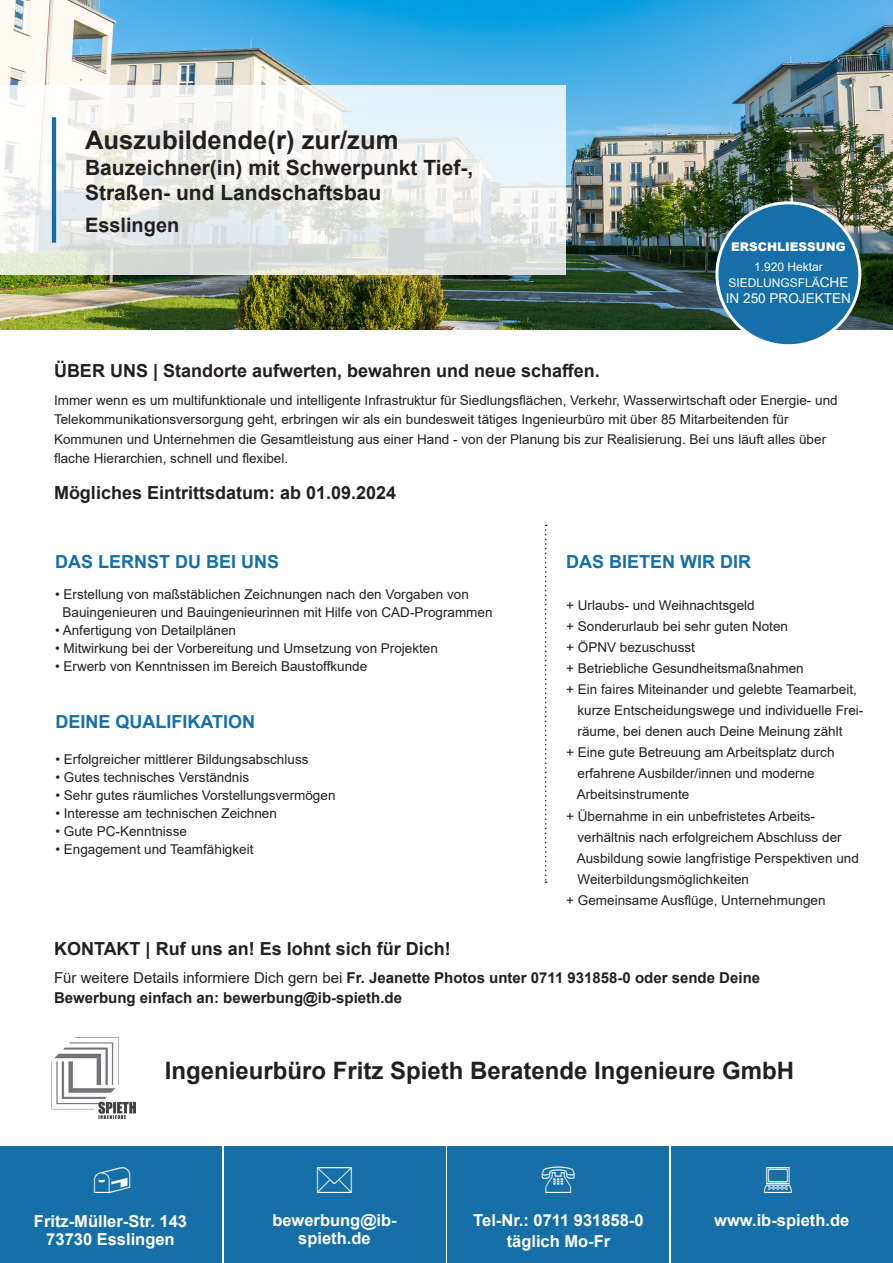
<style>
.page{position:relative;width:893px;height:1263px;background:#fff}
.page>*{position:absolute;margin:0;border:0;box-sizing:border-box;transform-origin:0 0}
.t1{font:700 25.65px "Arial";color:#231f20}
.t2{font:700 24px "Arial";color:#231f20}
.t3{font:700 21px "Arial";color:#231f20}
.t4{font:700 19.95px "Arial";color:#231f20}
.t5{font:700 18px "Arial";color:#231f20}
.t6{font:700 18px "Arial";color:#166fa6}
.t7{font:700 16.5px/18px "Arial";color:#fff;text-align:center}
.t8{font:700 15px/19.5px "Arial";color:#231f20}
.t9{font:13.65px "Arial";color:#fff}
.t10{font:13.5px/19.5px "Arial";color:#231f20}
.t11{font:12px "Arial";color:#fff}
.t12{font:900 12px "Arial";color:#fff}
.s1{font-size:13.65px}
.s2{font-weight:400}
</style>
<div class="page">
<img style="left:0;top:0;width:893px;height:330px">
<img style="left:51px;top:1037px;width:85px;height:81px">
<svg style="left:545px;top:525px;width:2px;height:358px"></svg>
<svg style="left:0;top:85px;width:566px;height:190px"></svg>
<hr style="left:52px;top:117px;width:4px;height:126px;background:#166fa6">
<div style="left:0;top:1146px;width:221px;height:117px;background:#166fa6"></div>
<div style="left:224px;top:1146px;width:221px;height:117px;background:#166fa6"></div>
<div style="left:448px;top:1146px;width:221px;height:117px;background:#166fa6"></div>
<div style="left:672px;top:1146px;width:221px;height:117px;background:#166fa6"></div>
<div style="left:717px;top:203px;width:143px;height:143px;background:#166fa6;border-radius:50%"></div>
<div style="left:715px;top:201px;width:146px;height:146px;border:3px solid #fff;border-radius:50%"></div>
<p class="t1" style="left:85px;top:122px;width:315px">Auszubildende(r) zur/zum</p>
<p class="t3" style="left:85px;top:152px;width:390px">Bauzeichner(in) mit Schwerpunkt Tief-,</p>
<p class="t3" style="left:85px;top:178px;width:298px">Straßen- und Landschaftsbau</p>
<p class="t4" style="left:85px;top:211px;width:96px">Esslingen</p>
<p class="t12" style="left:731px;top:238px;width:116px">ERSCHLIESSUNG</p>
<p class="t11" style="left:754px;top:258px;width:70px">1.920 Hektar</p>
<p class="t11" style="left:728px;top:274px;width:122px">SIEDLUNGSFLÄ<span class="s1">CHE</span></p>
<p class="t9" style="left:726px;top:289px;width:127px">IN 250 PROJEKTEN</p>
<p class="t5" style="left:54px;top:358px;width:547px">ÜBER UNS | Standorte aufwerten, bewahren und neue schaffen.</p>
<p class="t10" style="left:54px;top:390px;width:785px">Immer wenn es um multifunktionale und intelligente Infrastruktur für Siedlungsflächen, Verkehr, Wasserwirtschaft oder Energie- und Telekommunikationsversorgung geht, erbringen wir als ein bundesweit tätiges Ingenieurbüro mit über 85 Mitarbeitenden für Kommunen und Unternehmen die Gesamtleistung aus einer Hand - von der Planung bis zur Realisierung. Bei uns läuft alles über flache Hierarchien, schnell und flexibel.</p>
<p class="t5" style="left:54px;top:480px;width:344px">Mögliches Eintrittsdatum: ab 01.09.2024</p>
<p class="t6" style="left:55px;top:549px;width:226px">DAS LERNST DU BEI UNS</p>
<p class="t10" style="left:63px;top:585px;width:431px;line-height:18px;text-indent:-8px">• Erstellung von maßstäblichen Zeichnungen nach den Vorgaben von<br>Bauingenieuren und Bauingenieurinnen mit Hilfe von CAD-Programmen</p>
<p class="t10" style="left:55px;top:621px;width:183px">• Anfertigung von Detailplänen</p>
<p class="t10" style="left:55px;top:639px;width:384px">• Mitwirkung bei der Vorbereitung und Umsetzung von Projekten</p>
<p class="t10" style="left:55px;top:657px;width:314px">• Erwerb von Kenntnissen im Bereich Baustoffkunde</p>
<p class="t6" style="left:55px;top:709px;width:201px">DEINE QUALIFIKATION</p>
<p class="t10" style="left:55px;top:750px;width:255px">• Erfolgreicher mittlerer Bildungsabschluss</p>
<p class="t10" style="left:55px;top:768px;width:195px">• Gutes technisches Verständnis</p>
<p class="t10" style="left:55px;top:786px;width:282px">• Sehr gutes räumliches Vorstellungsvermögen</p>
<p class="t10" style="left:55px;top:804px;width:223px">• Interesse am technischen Zeichnen</p>
<p class="t10" style="left:55px;top:822px;width:133px">• Gute PC-Kenntnisse</p>
<p class="t10" style="left:55px;top:840px;width:200px">• Engagement und Teamfähigkeit</p>
<p class="t6" style="left:566px;top:549px;width:187px">DAS BIETEN WIR DIR</p>
<p class="t10" style="left:566px;top:596px;width:190px">+ Urlaubs- und Weihnachtsgeld</p>
<p class="t10" style="left:566px;top:617px;width:223px">+ Sonderurlaub bei sehr guten Noten</p>
<p class="t10" style="left:566px;top:638px;width:130px">+ ÖPNV bezuschusst</p>
<p class="t10" style="left:566px;top:659px;width:239px">+ Betriebliche Gesundheitsmaßnahmen</p>
<p class="t10" style="left:566px;top:680px;width:292px">+ Ein faires Miteinander und gelebte Teamarbeit,</p>
<p class="t10" style="left:577px;top:701px;width:287px">kurze Entscheidungswege und individuelle Frei-</p>
<p class="t10" style="left:577px;top:722px;width:266px">räume, bei denen auch Deine Meinung zählt</p>
<p class="t10" style="left:566px;top:743px;width:270px">+ Eine gute Betreuung am Arbeitsplatz durch</p>
<p class="t10" style="left:577px;top:764px;width:239px">erfahrene Ausbilder/innen und moderne</p>
<p class="t10" style="left:566px;top:784px;width:250px;line-height:21px;text-indent:11px">Arbeitsinstrumente<br>+ Übernahme in ein unbefristetes Arbeits-</p>
<p class="t10" style="left:577px;top:826px;width:284px;line-height:21px">verhältnis nach erfolgreichem Abschluss der<br>Ausbildung sowie langfristige Perspektiven und<br>Weiterbildungsmöglichkeiten</p>
<p class="t10" style="left:566px;top:890px;width:261px">+ Gemeinsame Ausflüge, Unternehmungen</p>
<p class="t5" style="left:54px;top:936px;width:398px">KONTAKT | Ruf uns an! Es lohnt sich für Dich!</p>
<p class="t8" style="left:54px;top:968px;width:708px"><span class="s2">Für weitere Details informiere Dich gern bei</span> Fr. Jeanette Photos unter 0711 931858-0 oder sende Deine<br>Bewerbung einfach an: bewerbung@ib-spieth.de</p>
<p class="t2" style="left:165px;top:1054px;width:631px">Ingenieurbüro Fritz Spieth Beratende Ingenieure GmbH</p>
<p class="t7" style="left:34px;top:1212px;width:155px">Fritz-Müller-Str. 143<br>73730 Esslingen</p>
<p class="t7" style="left:272px;top:1211px;width:126px">bewerbung@ib&shy;spieth.de</p>
<p class="t7" style="left:473px;top:1210px;width:172px;line-height:21px">Tel-Nr.: 0711 931858-0 täglich Mo-Fr</p>
<p class="t7" style="left:714px;top:1211px;width:137px">www.ib-spieth.de</p>
</div>
